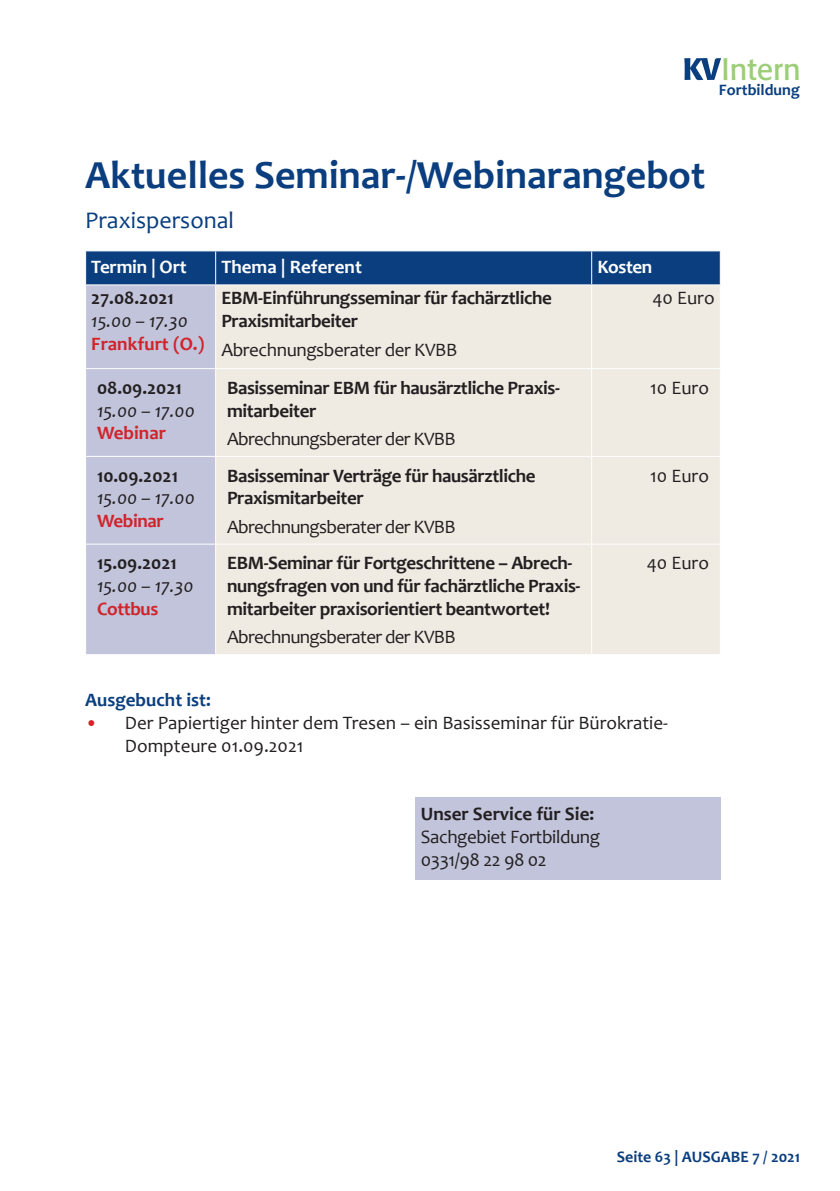
<style>
.page{position:relative;width:840px;height:1191px;background:#fff}
.page>*{position:absolute;margin:0;border:0;box-sizing:border-box;transform-origin:0 0}
.t1{font:700 40px "Candara";color:#0a3e7e}
.t2{font:30.8px "Formata";color:#9cce77}
.t3{font:24px "Candara";color:#0a3e7e}
.t4{font:700 19px/22.8px "Candara";letter-spacing:-.02em;color:#231f20}
.t5{font:19px/22.8px "Candara";letter-spacing:-.02em;color:#231f20}
.t6{font:19px/22.8px "Candara";color:#231f20}
.t7{font:italic 19px "Candara";color:#231f20}
.t8{font:700 19px "Candara";letter-spacing:-.01em;color:#d1232a}
.t9{font:700 19px "Candara";letter-spacing:-.01em;color:#fff}
.t10{font:700 19px "Candara";color:#231f20}
.t11{font:700 19px "Candara";color:#0a3e7e}
.t12{font:700 16px "Candara";color:#0a3e7e}
.s1{font-weight:700;color:#da2128}
</style>
<div class="page">
<svg style="left:684px;top:58px;width:36px;height:22px"></svg>
<div style="left:86px;top:251px;width:633px;height:33px;background:#0a3e7e"></div>
<div style="left:86px;top:285px;width:129px;height:369px;background:#c1c4db"></div>
<div style="left:216px;top:285px;width:503px;height:369px;background:#efeae2"></div>
<hr style="left:215px;top:251px;width:1px;height:33px;background:#fff">
<hr style="left:591px;top:251px;width:1px;height:33px;background:#fff">
<hr style="left:591px;top:285px;width:1px;height:83px;background:#fff">
<hr style="left:85px;top:368px;width:130px;height:1px;background:#fff">
<hr style="left:215px;top:368px;width:376px;height:1px;background:#fff">
<hr style="left:591px;top:368px;width:129px;height:1px;background:#fff">
<hr style="left:591px;top:369px;width:1px;height:87px;background:#fff">
<hr style="left:85px;top:456px;width:130px;height:1px;background:#fff">
<hr style="left:215px;top:456px;width:376px;height:1px;background:#fff">
<hr style="left:591px;top:456px;width:129px;height:1px;background:#fff">
<hr style="left:591px;top:457px;width:1px;height:86px;background:#fff">
<hr style="left:85px;top:543px;width:130px;height:1px;background:#fff">
<hr style="left:215px;top:543px;width:376px;height:1px;background:#fff">
<hr style="left:591px;top:543px;width:129px;height:1px;background:#fff">
<hr style="left:591px;top:544px;width:1px;height:110px;background:#fff">
<div style="left:415px;top:797px;width:305px;height:83px;background:#c1c4db"></div>
<h2 class="t2" style="left:721px;top:50px;width:81px">Intern</h2>
<p class="t12" style="left:718px;top:80px;width:82px">Fortbildung</p>
<h1 class="t1" style="left:85px;top:150px;width:621px">Aktuelles Seminar-/Webinarangebot</h1>
<p class="t3" style="left:85px;top:205px;width:150px">Praxispersonal</p>
<p class="t9" style="left:91px;top:255px;width:97px">Termin | Ort</p>
<p class="t9" style="left:221px;top:255px;width:142px">Thema | Referent</p>
<p class="t9" style="left:597px;top:255px;width:56px">Kosten</p>
<p class="t4" style="left:91px;top:286px;width:84px">27.08.2021</p>
<p class="t7" style="left:91px;top:309px;width:98px">15.00 – 17.30</p>
<p class="t8" style="left:91px;top:332px;width:115px">Frankfurt (O.)</p>
<p class="t4" style="left:221px;top:286px;width:332px">EBM-Einführungsseminar für fachärztliche<br>Praxismitarbeiter</p>
<p class="t5" style="left:221px;top:338px;width:237px">Abrechnungsberater der KVBB</p>
<p class="t5" style="left:652px;top:287px;width:64px">40 Euro</p>
<p class="t4" style="left:97px;top:376px;width:86px">08.09.2021</p>
<p class="t7" style="left:97px;top:398px;width:99px">15.00 – 17.00</p>
<p class="t8" style="left:97px;top:421px;width:70px">Webinar</p>
<p class="t4" style="left:97px;top:464px;width:82px">10.09.2021</p>
<p class="t7" style="left:97px;top:486px;width:99px">15.00 – 17.00</p>
<p class="t8" style="left:97px;top:509px;width:68px">Webinar</p>
<p class="t4" style="left:97px;top:551px;width:81px">15.09.2021</p>
<p class="t7" style="left:97px;top:574px;width:98px">15.00 – 17.30</p>
<p class="t8" style="left:97px;top:597px;width:63px">Cottbus</p>
<p class="t4" style="left:227px;top:376px;width:334px">Basisseminar EBM für hausärztliche Praxis&shy;mitarbeiter</p>
<p class="t5" style="left:227px;top:427px;width:230px">Abrechnungsberater der KVBB</p>
<p class="t4" style="left:227px;top:464px;width:310px">Basisseminar Verträge für hausärztliche<br>Praxismitarbeiter</p>
<p class="t5" style="left:227px;top:515px;width:230px">Abrechnungsberater der KVBB</p>
<p class="t4" style="left:227px;top:551px;width:354px">EBM-Seminar für Fortgeschrittene – Abrech&shy;nungsfragen von und für fachärztliche Praxis&shy;mitarbeiter praxisorientiert beantwortet!</p>
<p class="t5" style="left:227px;top:625px;width:230px">Abrechnungsberater der KVBB</p>
<p class="t11" style="left:85px;top:688px;width:127px">Ausgebucht ist:</p>
<p class="t5" style="left:650px;top:376px;width:60px">10 Euro</p>
<p class="t5" style="left:650px;top:464px;width:60px">10 Euro</p>
<p class="t5" style="left:646px;top:551px;width:64px">40 Euro</p>
<p class="t6" style="left:125px;top:711px;width:544px;text-indent:-40px"><span class="s1">•</span> Der Papiertiger hinter dem Tresen – ein Basisseminar für Bürokratie-<br>Dompteure 01.09.2021</p>
<p class="t10" style="left:420px;top:802px;width:175px">Unser Service für Sie:</p>
<p class="t5" style="left:420px;top:825px;width:181px">Sachgebiet Fortbildung<br>0331/98 22 98 02</p>
<p class="t12" style="left:616px;top:1147px;width:185px">Seite 63 | AUSGABE 7 / 2021</p>
</div>
